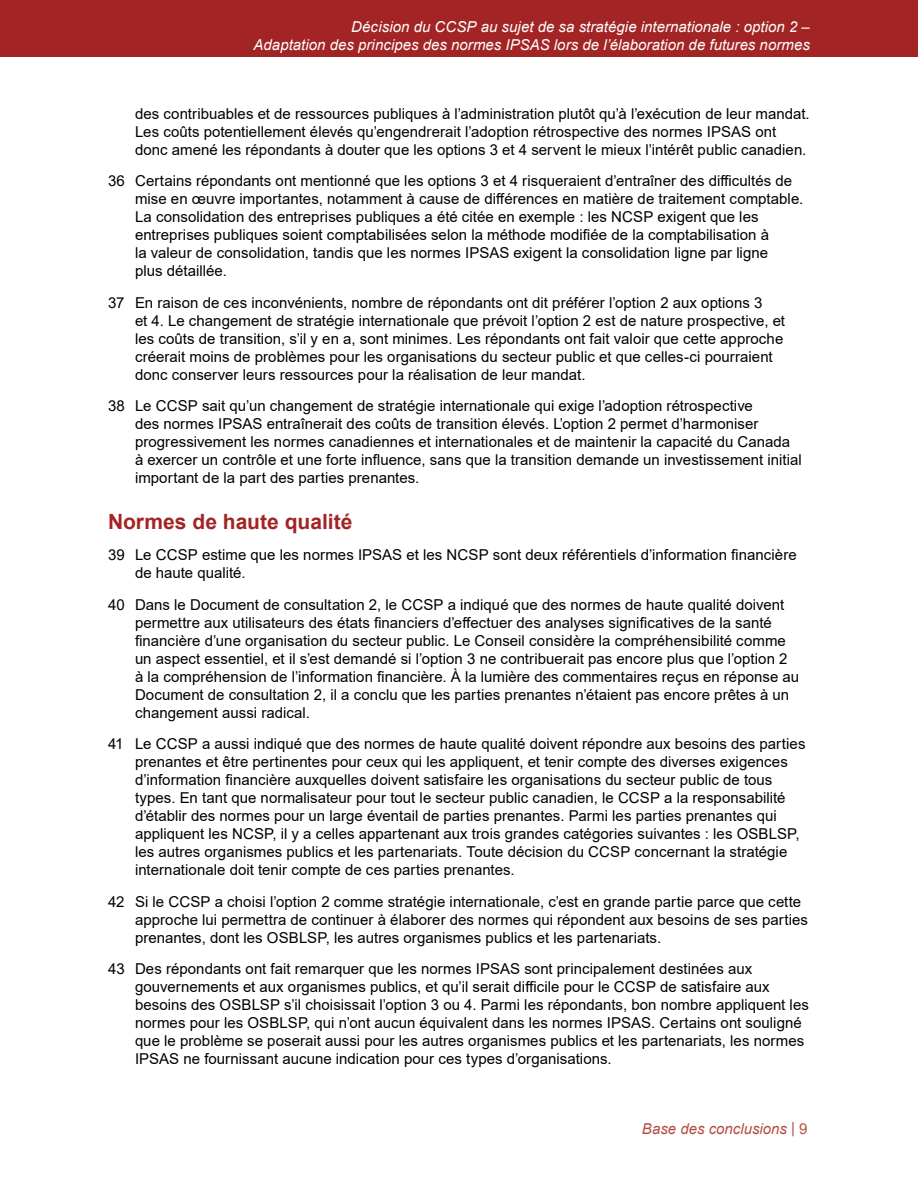
<style>
.page{position:relative;width:918px;height:1188px;background:#fff}
.page>*{position:absolute;margin:0;border:0;box-sizing:border-box;transform-origin:0 0}
.t1{font:700 21px "Arial";color:#a32425}
.t2{font:15px/18px "Arial";letter-spacing:.005em;color:#000}
.t3{font:italic 15px/18px "Arial";letter-spacing:.005em;color:#fff;text-align:right}
.t4{font:italic 15px "Arial";color:#b54d44}
.s1{font-style:normal}
</style>
<div class="page">
<div style="left:0;top:0;width:918px;height:57px;background:#a32425"></div>
<p class="t3" style="left:254px;top:17px;width:558px">Décision du CCSP au sujet de sa stratégie internationale : option 2 –<br>Adaptation des principes des normes IPSAS lors de l’élaboration de futures normes</p>
<p class="t2" style="left:135px;top:105px;width:676px">des contribuables et de ressources publiques à l’administration plutôt qu’à l’exécution de leur mandat.<br>Les coûts potentiellement élevés qu’engendrerait l’adoption rétrospective des normes IPSAS ont donc amené les répondants à douter que les options 3 et 4 servent le mieux l’intérêt public canadien.</p>
<p class="t2" style="left:135px;top:172px;width:670px;text-indent:-27px">36 Certains répondants ont mentionné que les options 3 et 4 risqueraient d’entraîner des difficultés de mise en œuvre importantes, notamment à cause de différences en matière de traitement comptable.<br>La consolidation des entreprises publiques a été citée en exemple : les NCSP exigent que les entreprises publiques soient comptabilisées selon la méthode modifiée de la comptabilisation à<br>la valeur de consolidation, tandis que les normes IPSAS exigent la consolidation ligne par ligne<br>plus détaillée.</p>
<p class="t2" style="left:135px;top:294px;width:652px;text-indent:-27px">37 En raison de ces inconvénients, nombre de répondants ont dit préférer l’option 2 aux options 3<br>et 4. Le changement de stratégie internationale que prévoit l’option 2 est de nature prospective, et les coûts de transition, s’il y en a, sont minimes. Les répondants ont fait valoir que cette approche créerait moins de problèmes pour les organisations du secteur public et que celles-ci pourraient donc conserver leurs ressources pour la réalisation de leur mandat.</p>
<p class="t2" style="left:135px;top:397px;width:668px;text-indent:-27px">38 Le CCSP sait qu’un changement de stratégie internationale qui exige l’adoption rétrospective<br>des normes IPSAS entraînerait des coûts de transition élevés. L’option 2 permet d’harmoniser progressivement les normes canadiennes et internationales et de maintenir la capacité du Canada à exercer un contrôle et une forte influence, sans que la transition demande un investissement initial important de la part des parties prenantes.</p>
<h3 class="t1" style="left:108px;top:507px;width:246px">Normes de haute qualité</h3>
<p class="t2" style="left:135px;top:546px;width:663px;text-indent:-27px">39 Le CCSP estime que les normes IPSAS et les NCSP sont deux référentiels d’information financière de haute qualité.</p>
<p class="t2" style="left:135px;top:596px;width:666px;text-indent:-27px">40 Dans le Document de consultation 2, le CCSP a indiqué que des normes de haute qualité doivent permettre aux utilisateurs des états financiers d’effectuer des analyses significatives de la santé financière d’une organisation du secteur public. Le Conseil considère la compréhensibilité comme un aspect essentiel, et il s’est demandé si l’option 3 ne contribuerait pas encore plus que l’option 2 à la compréhension de l’information financière. À la lumière des commentaires reçus en réponse au Document de consultation 2, il a conclu que les parties prenantes n’étaient pas encore prêtes à un changement aussi radical.</p>
<p class="t2" style="left:135px;top:735px;width:672px;text-indent:-27px">41 Le CCSP a aussi indiqué que des normes de haute qualité doivent répondre aux besoins des parties prenantes et être pertinentes pour ceux qui les appliquent, et tenir compte des diverses exigences d’information financière auxquelles doivent satisfaire les organisations du secteur public de tous types. En tant que normalisateur pour tout le secteur public canadien, le CCSP a la responsabilité d’établir des normes pour un large éventail de parties prenantes. Parmi les parties prenantes qui appliquent les NCSP, il y a celles appartenant aux trois grandes catégories suivantes : les OSBLSP, les autres organismes publics et les partenariats. Toute décision du CCSP concernant la stratégie internationale doit tenir compte de ces parties prenantes.</p>
<p class="t2" style="left:135px;top:893px;width:675px;text-indent:-27px">42 Si le CCSP a choisi l’option 2 comme stratégie internationale, c’est en grande partie parce que cette approche lui permettra de continuer à élaborer des normes qui répondent aux besoins de ses parties prenantes, dont les OSBLSP, les autres organismes publics et les partenariats.</p>
<p class="t2" style="left:135px;top:960px;width:675px;text-indent:-27px">43 Des répondants ont fait remarquer que les normes IPSAS sont principalement destinées aux gouvernements et aux organismes publics, et qu’il serait difficile pour le CCSP de satisfaire aux besoins des OSBLSP s’il choisissait l’option 3 ou 4. Parmi les répondants, bon nombre appliquent les normes pour les OSBLSP, qui n’ont aucun équivalent dans les normes IPSAS. Certains ont souligné que le problème se poserait aussi pour les autres organismes publics et les partenariats, les normes IPSAS ne fournissant aucune indication pour ces types d’organisations.</p>
<p class="t4" style="left:642px;top:1119px;width:167px">Base des conclusions <span class="s1">| 9</span></p>
</div>
